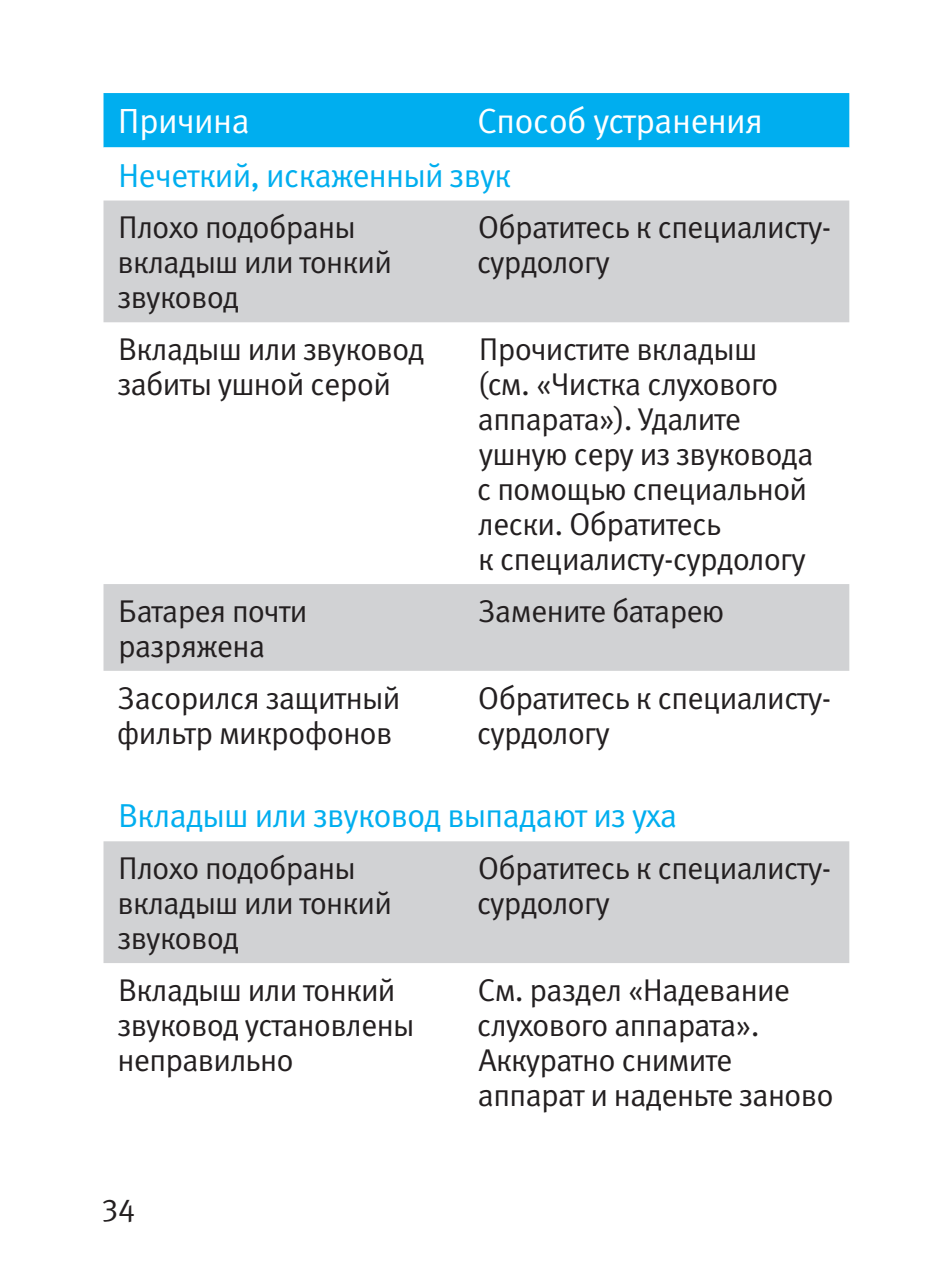
<style>
.page{position:relative;width:933px;height:1280px;background:#fff}
.page>*{position:absolute;margin:0;border:0;box-sizing:border-box;transform-origin:0 0}
.t1{font:35px "Meta Pro";letter-spacing:-.02em;color:#fff}
.t2{font:33.25px "Meta Pro";letter-spacing:-.025em;color:#00aeef}
.t3{font:31.5px/35px "Meta Pro";letter-spacing:-.025em;color:#231f20}
</style>
<div class="page">
<div style="left:103px;top:93px;width:746px;height:54px;background:#00aeef"></div>
<svg style="left:103px;top:201px;width:746px;height:762px"></svg>
<p class="t1" style="left:118px;top:99px;width:133px">Причина</p>
<p class="t1" style="left:477px;top:99px;width:287px">Способ устранения</p>
<p class="t2" style="left:118px;top:154px;width:394px">Нечеткий, искаженный звук</p>
<p class="t3" style="left:117px;top:211px;width:276px">Плохо подобраны вкладыш или тонкий звуковод</p>
<p class="t3" style="left:477px;top:211px;width:356px">Обратитесь к специалисту&shy;сурдологу</p>
<p class="t3" style="left:117px;top:333px;width:308px">Вкладыш или звуковод забиты ушной серой</p>
<p class="t3" style="left:477px;top:333px;width:338px">Прочистите вкладыш (см. «Чистка слухового аппарата»). Удалите ушную серу из звуковода с помощью специальной лески. Обратитесь<br>к специалисту-сурдологу</p>
<p class="t3" style="left:118px;top:594px;width:191px">Батарея почти разряжена</p>
<p class="t3" style="left:478px;top:594px;width:248px">Замените батарею</p>
<p class="t3" style="left:117px;top:681px;width:285px">Засорился защитный фильтр микрофонов</p>
<p class="t3" style="left:477px;top:681px;width:356px">Обратитесь к специалисту&shy;сурдологу</p>
<p class="t2" style="left:118px;top:795px;width:560px">Вкладыш или звуковод выпадают из уха</p>
<p class="t3" style="left:117px;top:852px;width:276px">Плохо подобраны вкладыш или тонкий звуковод</p>
<p class="t3" style="left:477px;top:852px;width:356px">Обратитесь к специалисту&shy;сурдологу</p>
<p class="t3" style="left:117px;top:973px;width:298px">Вкладыш или тонкий звуковод установлены неправильно</p>
<p class="t3" style="left:477px;top:973px;width:358px">См. раздел «Надевание слухового аппарата».<br>Аккуратно снимите аппарат и наденьте заново</p>
<p class="t3" style="left:102px;top:1188px;width:35px">34</p>
</div>
